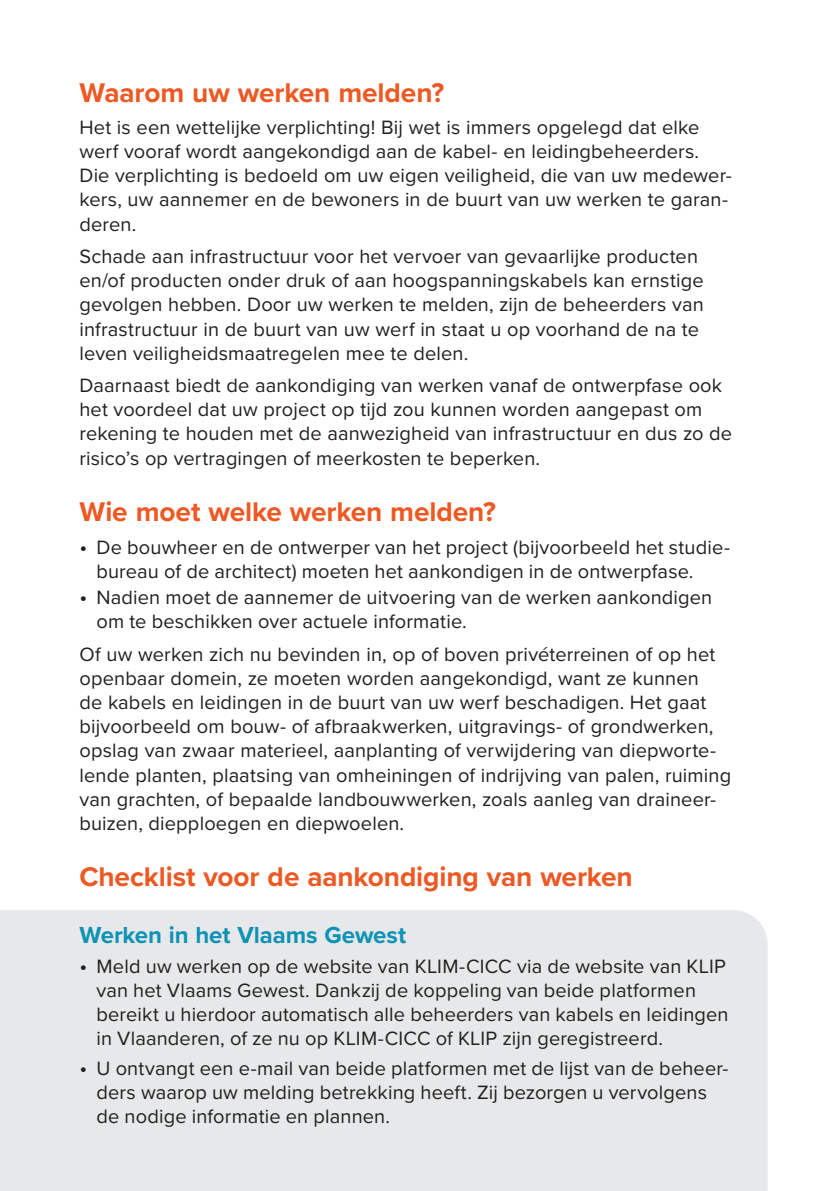
<style>
.page{position:relative;width:840px;height:1191px;background:#fff}
.page>*{position:absolute;margin:0;border:0;box-sizing:border-box;transform-origin:0 0}
.Petit_titre_rouge{font:700 28px "Proxima Nova";letter-spacing:-.005em;color:#ed5823}
.Texte_courant{font:700 24px "Proxima Nova";letter-spacing:-.005em;color:#0d92b6}
.Texte_courant-2{font:20px/24px "Proxima Nova";letter-spacing:.005em;color:#231f20}
.s1{font-size:22px}
</style>
<div class="page">
<div style="left:0;top:910px;width:767px;height:281px;background:#e7e8e9"></div>
<p class="Petit_titre_rouge" style="left:79px;top:71px;width:366px">Waarom uw werken melden?</p>
<p class="Texte_courant-2" style="left:79px;top:115px;width:653px">Het is een wettelijke verplichting! Bij wet is immers opgelegd dat elke werf vooraf wordt aangekondigd aan de kabel- en leidingbeheerders.<br>Die verplichting is bedoeld om uw eigen veiligheid, die van uw medewer&shy;kers, uw aannemer en de bewoners in de buurt van uw werken te garan&shy;deren.</p>
<p class="Texte_courant-2" style="left:79px;top:244px;width:625px">Schade aan infrastructuur voor het vervoer van gevaarlijke producten en/of producten onder druk of aan hoogspanningskabels kan ernstige gevolgen hebben. Door uw werken te melden, zijn de beheerders van infrastructuur in de buurt van uw werf in staat u op voorhand de na te leven veiligheidsmaatregelen mee te delen.</p>
<p class="Texte_courant-2" style="left:79px;top:373px;width:653px">Daarnaast biedt de aankondiging van werken vanaf de ontwerpfase ook het voordeel dat uw project op tijd zou kunnen worden aangepast om rekening te houden met de aanwezigheid van infrastructuur en dus zo de risico’s op vertragingen of meerkosten te beperken.</p>
<p class="Petit_titre_rouge" style="left:79px;top:491px;width:418px">Wie moet welke werken melden?</p>
<p class="Texte_courant-2" style="left:96px;top:534px;width:634px;text-indent:-17px"><span class="s1">•</span> De bouwheer en de ontwerper van het project (bijvoorbeeld het studie&shy;bureau of de architect) moeten het aankondigen in de ontwerpfase.</p>
<p class="Texte_courant-2" style="left:96px;top:585px;width:617px;text-indent:-17px"><span class="s1">•</span> Nadien moet de aannemer de uitvoering van de werken aankondigen om te beschikken over actuele informatie.</p>
<p class="Texte_courant-2" style="left:79px;top:641px;width:653px">Of uw werken zich nu bevinden in, op of boven privéterreinen of op het openbaar domein, ze moeten worden aangekondigd, want ze kunnen<br>de kabels en leidingen in de buurt van uw werf beschadigen. Het gaat bijvoorbeeld om bouw- of afbraakwerken, uitgravings- of grondwerken, opslag van zwaar materieel, aanplanting of verwijdering van diepworte&shy;lende planten, plaatsing van omheiningen of indrijving van palen, ruiming van grachten, of bepaalde landbouwwerken, zoals aanleg van draineer&shy;buizen, diepploegen en diepwoelen.</p>
<p class="Petit_titre_rouge" style="left:79px;top:856px;width:554px">Checklist voor de aankondiging van werken</p>
<p class="Texte_courant" style="left:79px;top:917px;width:328px">Werken in het Vlaams Gewest</p>
<p class="Texte_courant-2" style="left:96px;top:953px;width:633px;text-indent:-17px"><span class="s1">•</span> Meld uw werken op de website van KLIM-CICC via de website van KLIP van het Vlaams Gewest. Dankzij de koppeling van beide platformen bereikt u hierdoor automatisch alle beheerders van kabels en leidingen in Vlaanderen, of ze nu op KLIM-CICC of KLIP zijn geregistreerd.</p>
<p class="Texte_courant-2" style="left:96px;top:1055px;width:633px;text-indent:-17px"><span class="s1">•</span> U ontvangt een e-mail van beide platformen met de lijst van de beheer&shy;ders waarop uw melding betrekking heeft. Zij bezorgen u vervolgens de nodige informatie en plannen.</p>
</div>
